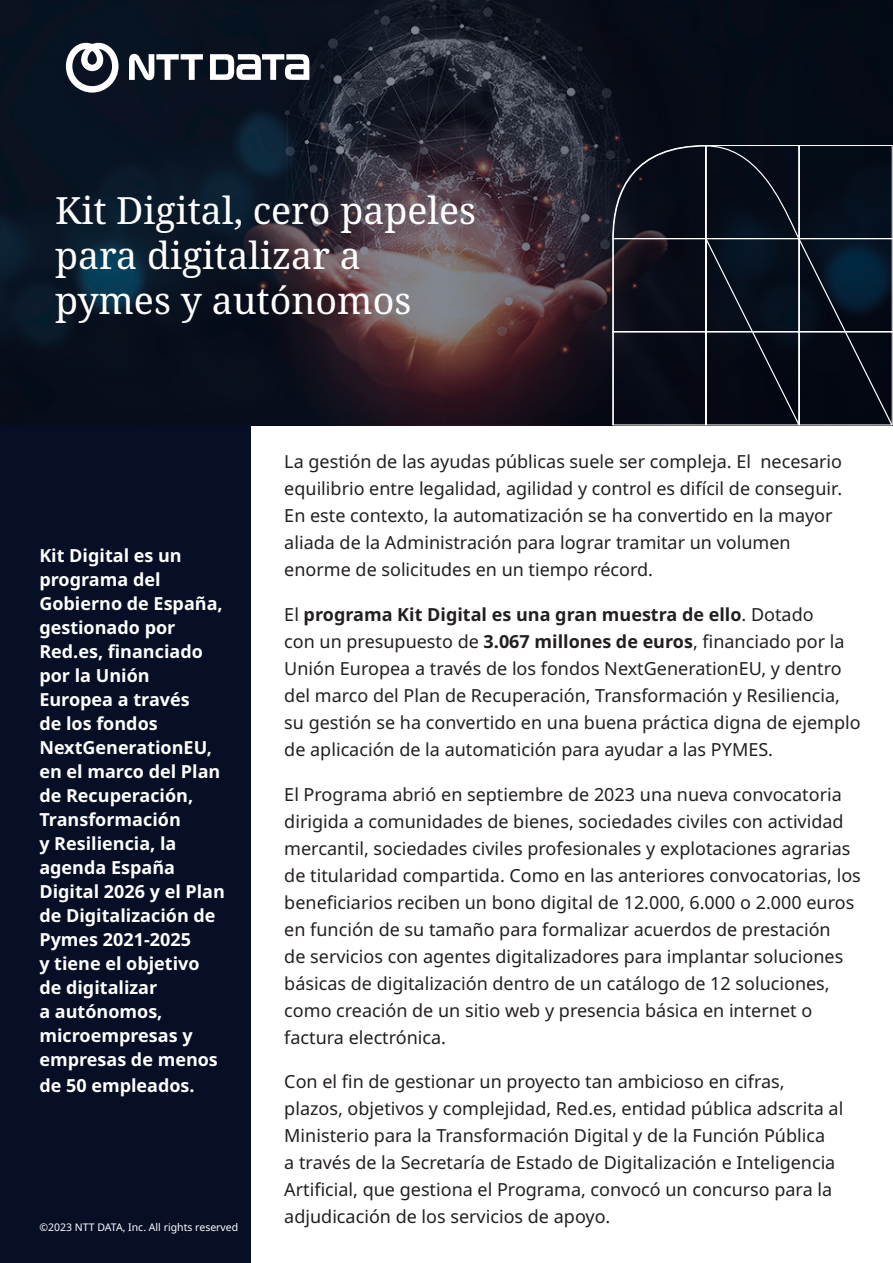
<style>
.page{position:relative;width:893px;height:1263px;background:#fff}
.page>*{position:absolute;margin:0;border:0;box-sizing:border-box;transform-origin:0 0}
.t1{font:37.5px/45px "Noto Serif";color:#fff}
.t2{font:18px/27px "Noto Sans";color:#231f20}
.t3{font:700 18px/24.2px "Noto Sans";color:#fff}
.t4{font:10.5px "Noto Sans";color:#fff}
.s1{font-weight:700}
</style>
<div class="page">
<svg style="left:0;top:0;width:893px;height:425px;background:#191e2b"></svg>
<div style="left:0;top:425px;width:251px;height:838px;background:#070f26"></div>
<svg style="left:446px;top:0;width:446px;height:424px;background:#231f2a"></svg>
<svg style="left:66px;top:43px;width:52px;height:50px"></svg>
<svg style="left:210px;top:54px;width:99px;height:26px"></svg>
<svg style="left:129px;top:54px;width:74px;height:26px"></svg>
<svg style="left:612px;top:145px;width:281px;height:281px;background:#121924"></svg>
<p class="t1" style="left:55px;top:189px;width:423px">Kit Digital, cero papeles para digitalizar a</p>
<p class="t1" style="left:55px;top:279px;width:358px">pymes y autónomos</p>
<p class="t3" style="left:39px;top:544px;width:185px">Kit Digital es un programa del<br>Gobierno de España, gestionado por</p>
<p class="t3" style="left:39px;top:640px;width:187px">Red.es, financiado por la Unión<br>Europea a través<br>de los fondos<br>NextGenerationEU, en el marco del Plan de Recuperación,<br>Transformación<br>y Resiliencia, la agenda España<br>Digital 2026 y el Plan de Digitalización de<br>Pymes 2021-2025<br>y tiene el objetivo de digitalizar<br>a autónomos, microempresas y empresas de menos de 50 empleados.</p>
<p class="t4" style="left:39px;top:1219px;width:200px">©2023 NTT DATA, Inc. All rights reserved</p>
<p class="t2" style="left:284px;top:448px;width:559px">La gestión de las ayudas públicas suele ser compleja. El necesario equilibrio entre legalidad, agilidad y control es difícil de conseguir.<br>En este contexto, la automatización se ha convertido en la mayor aliada de la Administración para lograr tramitar un volumen enorme de solicitudes en un tiempo récord.</p>
<p class="t2" style="left:284px;top:601px;width:578px">El <span class="s1">programa Kit Digital es una gran muestra de ello</span>. Dotado<br>con un presupuesto de <span class="s1">3.067 millones de euros</span>, financiado por la Unión Europea a través de los fondos NextGenerationEU, y dentro del marco del Plan de Recuperación, Transformación y Resiliencia, su gestión se ha convertido en una buena práctica digna de ejemplo de aplicación de la automatición para ayudar a las PYMES.</p>
<p class="t2" style="left:284px;top:781px;width:578px">El Programa abrió en septiembre de 2023 una nueva convocatoria dirigida a comunidades de bienes, sociedades civiles con actividad mercantil, sociedades civiles profesionales y explotaciones agrarias de titularidad compartida. Como en las anteriores convocatorias, los beneficiarios reciben un bono digital de 12.000, 6.000 o 2.000 euros en función de su tamaño para formalizar acuerdos de prestación<br>de servicios con agentes digitalizadores para implantar soluciones básicas de digitalización dentro de un catálogo de 12 soluciones, como creación de un sitio web y presencia básica en internet o factura electrónica.</p>
<p class="t2" style="left:284px;top:1069px;width:560px">Con el fin de gestionar un proyecto tan ambicioso en cifras, plazos, objetivos y complejidad, Red.es, entidad pública adscrita al Ministerio para la Transformación Digital y de la Función Pública<br>a través de la Secretaría de Estado de Digitalización e Inteligencia Artificial, que gestiona el Programa, convocó un concurso para la adjudicación de los servicios de apoyo.</p>
</div>
